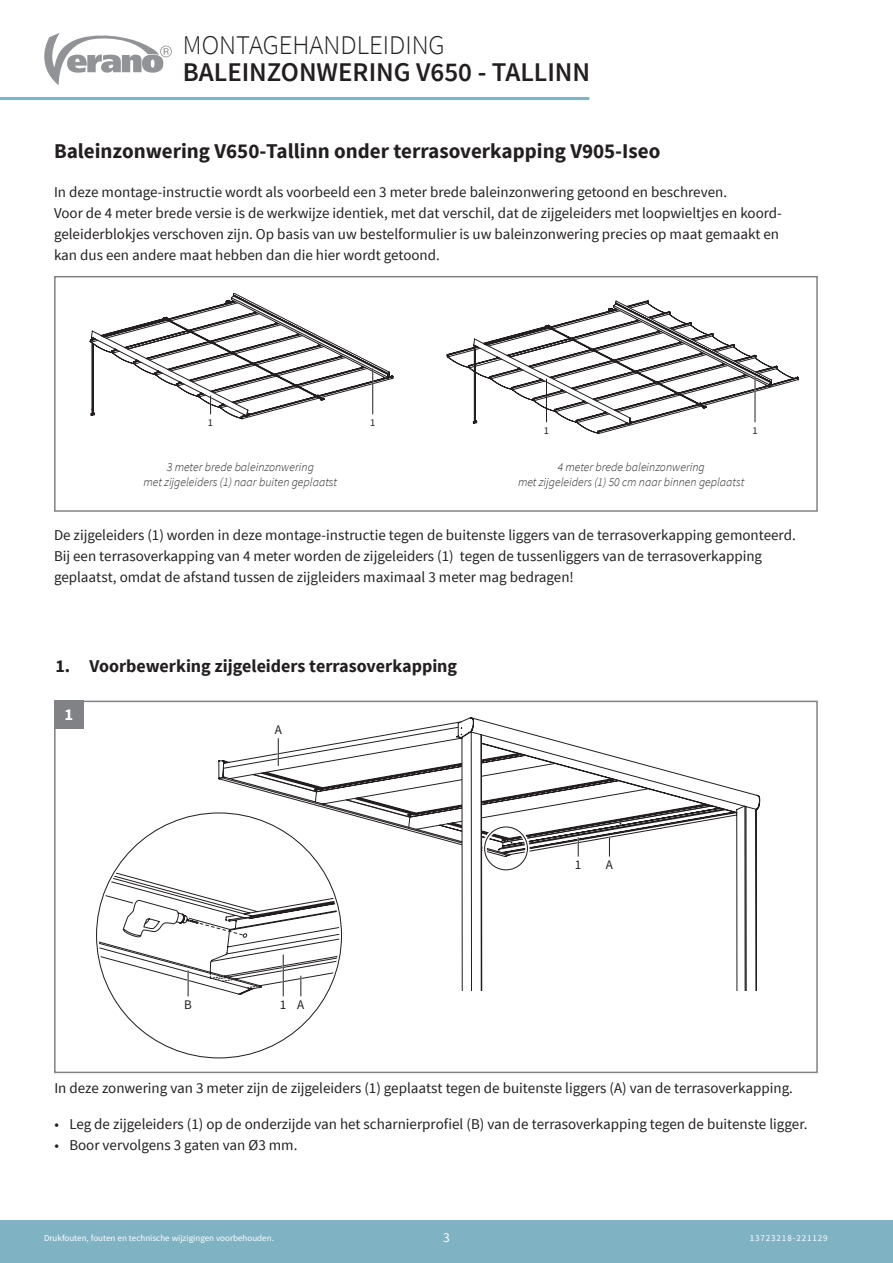
<style>
.page{position:relative;width:893px;height:1263px;background:#fff}
.page>*{position:absolute;margin:0;border:0;box-sizing:border-box;transform-origin:0 0}
.t1{font:600 27px "Source Sans Pro";color:#231f20}
.t2{font:300 27px "Source Sans Pro";color:#231f20}
.Header_1{font:700 21px "Source Sans Pro";color:#231f20}
.Header_2{font:700 18px "Source Sans Pro";color:#231f20}
.bodytekst{font:700 16.5px "Source Sans Pro";color:#fff}
.bodytekst-2{font:15px/21px "Source Sans Pro";color:#231f20}
.t3{font:13.5px "Source Sans Pro";color:#fff}
.t4{font:13.2px "Source Sans Pro";color:#231f20}
.graphic_title{font:italic 300 12px "Source Sans Pro";color:#231f20}
.t5{font:10.5px "Source Sans Pro";color:#231f20}
.t6{font:9px "Source Sans Pro";color:#fff}
.t7{font:9px "Source Sans Pro";letter-spacing:.1em;color:#fff}
</style>
<div class="page">
<svg style="left:44px;top:33px;width:128px;height:52px"></svg>
<hr style="left:0;top:97px;width:589px;height:3px;background:#7fb2c3">
<div style="left:0;top:1220px;width:893px;height:43px;background:#7fb2c3"></div>
<svg style="left:366px;top:717px;width:392px;height:274px"></svg>
<svg style="left:218px;top:738px;width:518px;height:253px"></svg>
<svg style="left:96px;top:811px;width:248px;height:247px"></svg>
<div style="left:482px;top:825px;width:48px;height:47px;border:4px solid #fff;border-radius:50%"></div>
<div style="left:484px;top:826px;width:44px;height:44px;border:1px solid #231f20;border-radius:50%"></div>
<div style="left:54px;top:701px;width:29px;height:28px;background:#808285"></div>
<div style="left:54px;top:701px;width:764px;height:372px;border:2px solid #808285"></div>
<svg style="left:90px;top:293px;width:303px;height:127px"></svg>
<hr style="left:372px;top:368px;width:1px;height:46px;background:#231f20">
<svg style="left:447px;top:300px;width:352px;height:134px"></svg>
<div style="left:54px;top:276px;width:764px;height:236px;border:2px solid #808285"></div>
<h1 class="t2" style="left:183px;top:29px;width:263px">MONTAGEHANDLEIDING</h1>
<h1 class="t1" style="left:183px;top:55px;width:409px">BALEINZONWERING V650 - TALLINN</h1>
<p class="Header_1" style="left:54px;top:138px;width:608px">Baleinzonwering V650-Tallinn onder terrasoverkapping V905-Iseo</p>
<p class="bodytekst-2" style="left:54px;top:181px;width:675px">In deze montage-instructie wordt als voorbeeld een 3 meter brede baleinzonwering getoond en beschreven.</p>
<p class="bodytekst-2" style="left:54px;top:203px;width:729px">Voor de 4 meter brede versie is de werkwijze identiek, met dat verschil, dat de zijgeleiders met loopwieltjes en koord-</p>
<p class="bodytekst-2" style="left:54px;top:224px;width:727px">geleiderblokjes verschoven zijn. Op basis van uw bestelformulier is uw baleinzonwering precies op maat gemaakt en</p>
<p class="bodytekst-2" style="left:54px;top:245px;width:387px">kan dus een andere maat hebben dan die hier wordt getoond.</p>
<p class="t5" style="left:590px;top:211px;width:7px">1</p>
<p class="t5" style="left:752px;top:211px;width:7px">1</p>
<p class="t5" style="left:208px;top:416px;width:7px">1</p>
<p class="t5" style="left:370px;top:416px;width:7px">1</p>
<p class="graphic_title" style="left:167px;top:460px;width:149px">3 meter brede baleinzonwering</p>
<p class="graphic_title" style="left:144px;top:474px;width:195px">met zijgeleiders (1) naar buiten geplaatst</p>
<p class="t5" style="left:544px;top:424px;width:7px">1</p>
<p class="t5" style="left:752px;top:424px;width:7px">1</p>
<p class="graphic_title" style="left:558px;top:460px;width:149px">4 meter brede baleinzonwering</p>
<p class="graphic_title" style="left:518px;top:474px;width:228px">met zijgeleiders (1) 50 cm naar binnen geplaatst</p>
<p class="bodytekst-2" style="left:54px;top:524px;width:743px">De zijgeleiders (1) worden in deze montage-instructie tegen de buitenste liggers van de terrasoverkapping gemonteerd.</p>
<p class="bodytekst-2" style="left:54px;top:545px;width:710px">Bij een terrasoverkapping van 4 meter worden de zijgeleiders (1) tegen de tussenliggers van de terrasoverkapping geplaatst, omdat de afstand tussen de zijgleiders maximaal 3 meter mag bedragen!</p>
<p class="Header_2" style="left:55px;top:654px;width:403px">1. Voorbewerking zijgeleiders terrasoverkapping</p>
<p class="bodytekst" style="left:64px;top:703px;width:10px">1</p>
<p class="t4" style="left:275px;top:722px;width:9px">A</p>
<p class="t4" style="left:184px;top:996px;width:9px">B</p>
<p class="t4" style="left:280px;top:996px;width:26px">1 A</p>
<p class="t4" style="left:575px;top:856px;width:8px">1</p>
<p class="t4" style="left:606px;top:856px;width:9px">A</p>
<p class="bodytekst-2" style="left:54px;top:1078px;width:740px">In deze zonwering van 3 meter zijn de zijgeleiders (1) geplaatst tegen de buitenste liggers (A) van de terrasoverkapping.</p>
<p class="bodytekst-2" style="left:54px;top:1114px;width:755px">• Leg de zijgeleiders (1) op de onderzijde van het scharnierprofiel (B) van de terrasoverkapping tegen de buitenste ligger.</p>
<p class="bodytekst-2" style="left:54px;top:1135px;width:245px">• Boor vervolgens 3 gaten van Ø3 mm.</p>
<p class="t6" style="left:44px;top:1233px;width:231px">Drukfouten, fouten en technische wijzigingen voorbehouden.</p>
<p class="t3" style="left:443px;top:1229px;width:8px">3</p>
<p class="t7" style="left:750px;top:1233px;width:80px">13723218-221129</p>
</div>
